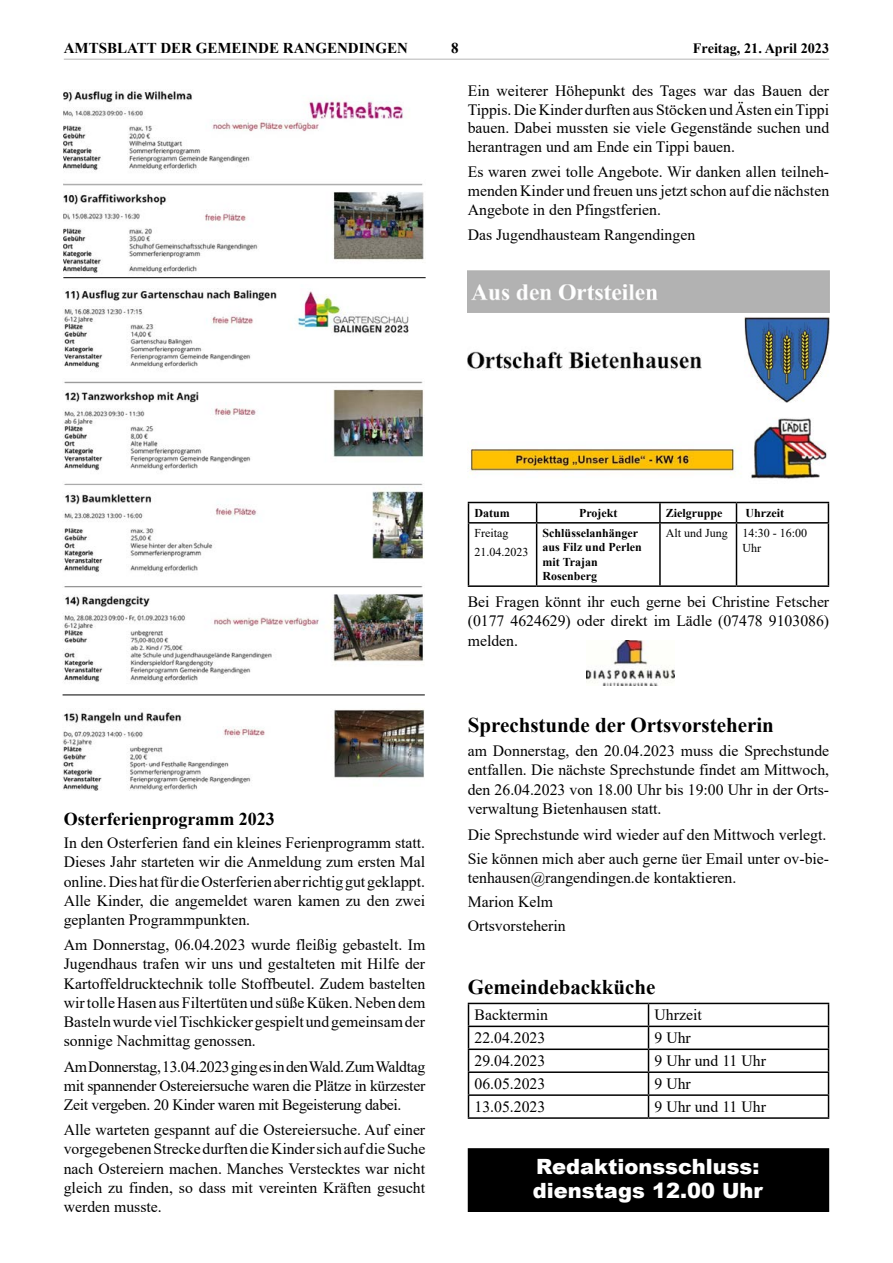
<style>
.page{position:relative;width:893px;height:1263px;background:#fff}
.page>*{position:absolute;margin:0;border:0;box-sizing:border-box;transform-origin:0 0}
.t1{font:700 21px "Times New Roman";color:#000}
.t2{font:900 21px/24px "Arial";color:#fff}
.t3{font:700 18px "Times New Roman";color:#000}
.t4{font:15.75px/19.2px "Times New Roman";color:#000;text-align:justify}
.t5{font:700 15px "Times New Roman";color:#000}
.t6{font:700 14.25px "Times New Roman";color:#000}
.t7{font:700 12px/14.4px "Times New Roman";color:#000}
.t8{font:12px/18.6px "Times New Roman";color:#000}
</style>
<div class="page">
<hr style="left:64px;top:59px;width:765px;height:1px;background:#000">
<img style="left:63px;top:288px;width:361px;height:408px">
<img style="left:468px;top:270px;width:361px;height:43px">
<img style="left:468px;top:317px;width:361px;height:85px">
<img style="left:469px;top:418px;width:358px;height:61px">
<hr style="left:468px;top:502px;width:69px;height:1px;background:#000">
<svg style="left:468px;top:503px;width:1px;height:19px"></svg>
<hr style="left:537px;top:502px;width:123px;height:1px;background:#000">
<svg style="left:536px;top:503px;width:1px;height:19px"></svg>
<hr style="left:660px;top:502px;width:76px;height:1px;background:#000">
<svg style="left:659px;top:503px;width:2px;height:19px"></svg>
<hr style="left:736px;top:502px;width:93px;height:1px;background:#000">
<svg style="left:736px;top:503px;width:1px;height:19px"></svg>
<svg style="left:828px;top:503px;width:1px;height:19px"></svg>
<hr style="left:468px;top:522px;width:69px;height:2px;background:#000">
<hr style="left:468px;top:524px;width:1px;height:61px;background:#000">
<hr style="left:537px;top:522px;width:123px;height:2px;background:#000">
<hr style="left:536px;top:524px;width:1px;height:61px;background:#000">
<hr style="left:660px;top:522px;width:76px;height:2px;background:#000">
<hr style="left:659px;top:524px;width:2px;height:61px;background:#000">
<hr style="left:736px;top:522px;width:93px;height:2px;background:#000">
<hr style="left:736px;top:524px;width:1px;height:61px;background:#000">
<hr style="left:828px;top:524px;width:1px;height:61px;background:#000">
<hr style="left:468px;top:585px;width:69px;height:2px;background:#000">
<hr style="left:537px;top:585px;width:123px;height:2px;background:#000">
<hr style="left:660px;top:585px;width:76px;height:2px;background:#000">
<hr style="left:736px;top:585px;width:93px;height:2px;background:#000">
<hr style="left:468px;top:1003px;width:180px;height:1px;background:#000">
<hr style="left:648px;top:1003px;width:181px;height:1px;background:#000">
<hr style="left:468px;top:1025px;width:180px;height:2px;background:#000">
<hr style="left:648px;top:1025px;width:181px;height:2px;background:#000">
<hr style="left:468px;top:1048px;width:180px;height:2px;background:#000">
<hr style="left:648px;top:1048px;width:181px;height:2px;background:#000">
<hr style="left:468px;top:1071px;width:180px;height:2px;background:#000">
<hr style="left:648px;top:1071px;width:181px;height:2px;background:#000">
<hr style="left:468px;top:1094px;width:180px;height:2px;background:#000">
<svg style="left:468px;top:1004px;width:1px;height:113px"></svg>
<hr style="left:648px;top:1094px;width:181px;height:2px;background:#000">
<svg style="left:648px;top:1004px;width:1px;height:113px"></svg>
<svg style="left:828px;top:1004px;width:1px;height:113px"></svg>
<hr style="left:468px;top:1117px;width:180px;height:2px;background:#000">
<hr style="left:648px;top:1117px;width:181px;height:2px;background:#000">
<img style="left:587px;top:640px;width:87px;height:45px">
<img style="left:63px;top:89px;width:361px;height:186px">
<hr style="left:63px;top:277px;width:363px;height:1px;background:#000">
<hr style="left:63px;top:694px;width:362px;height:1px;background:#000">
<img style="left:63px;top:709px;width:362px;height:82px">
<div style="left:468px;top:1149px;width:360px;height:62px;background:#000"></div>
<div style="left:468px;top:1148px;width:361px;height:64px;border:2px solid #000"></div>
<p class="t5" style="left:64px;top:37px;width:346px">AMTSBLATT DER GEMEINDE RANGENDINGEN</p>
<p class="t5" style="left:451px;top:37px;width:9px">8</p>
<p class="t6" style="left:693px;top:38px;width:138px">Freitag, 21. April 2023</p>
<p class="t4" style="left:468px;top:81px;width:363px;line-height:18.8px">Ein weiterer Höhepunkt des Tages war das Bauen der Tippis. Die Kinder durften aus Stöcken und Ästen ein Tippi bauen. Dabei mussten sie viele Gegenstände suchen und herantragen und am Ende ein Tippi bauen.</p>
<p class="t4" style="left:468px;top:162px;width:363px;line-height:18.8px">Es waren zwei tolle Angebote. Wir danken allen teilneh&shy;menden Kinder und freuen uns jetzt schon auf die nächsten Angebote in den Pfingstferien.</p>
<p class="t4" style="left:468px;top:225px;width:229px">Das Jugendhausteam Rangendingen</p>
<p class="t3" style="left:64px;top:806px;width:213px">Osterferienprogramm 2023</p>
<p class="t4" style="left:64px;top:833px;width:363px">In den Osterferien fand ein kleines Ferienprogramm statt.<br>Dieses Jahr starteten wir die Anmeldung zum ersten Mal online. Dies hat für die Osterferien aber richtig gut geklappt.<br>Alle Kinder, die angemeldet waren kamen zu den zwei geplanten Programmpunkten.</p>
<p class="t4" style="left:64px;top:935px;width:363px">Am Donnerstag, 06.04.2023 wurde fleißig gebastelt. Im Jugendhaus trafen wir uns und gestalteten mit Hilfe der Kartoffeldrucktechnik tolle Stoffbeutel. Zudem bastelten wir tolle Hasen aus Filtertüten und süße Küken. Neben dem Basteln wurde viel Tischkicker gespielt und gemeinsam der sonnige Nachmittag genossen.</p>
<p class="t4" style="left:64px;top:1056px;width:363px">Am Donnerstag, 13.04.2023 ging es in den Wald. Zum Waldtag mit spannender Ostereiersuche waren die Plätze in kürzester Zeit vergeben. 20 Kinder waren mit Begeisterung dabei.</p>
<p class="t4" style="left:64px;top:1120px;width:363px">Alle warteten gespannt auf die Ostereiersuche. Auf einer vorgegebenen Strecke durften die Kinder sich auf die Suche nach Ostereiern machen. Manches Verstecktes war nicht gleich zu finden, so dass mit vereinten Kräften gesucht werden musste.</p>
<p class="t7" style="left:474px;top:505px;width:37px">Datum</p>
<p class="t7" style="left:579px;top:505px;width:40px">Projekt</p>
<p class="t7" style="left:666px;top:505px;width:58px">Zielgruppe</p>
<p class="t7" style="left:745px;top:505px;width:40px">Uhrzeit</p>
<p class="t8" style="left:474px;top:523px;width:55px">Freitag<br>21.04.2023</p>
<p class="t7" style="left:543px;top:525px;width:101px">Schlüsselanhänger aus Filz und Perlen mit Trajan<br>Rosenberg</p>
<p class="t8" style="left:742px;top:525px;width:66px;line-height:14.4px;text-indent:-77px">Alt und Jung 14:30 - 16:00<br>Uhr</p>
<p class="t4" style="left:468px;top:591px;width:363px;line-height:19.6px">Bei Fragen könnt ihr euch gerne bei Christine Fetscher (0177 4624629) oder direkt im Lädle (07478 9103086) melden.</p>
<h1 class="t1" style="left:468px;top:710px;width:308px">Sprechstunde der Ortsvorsteherin</h1>
<p class="t4" style="left:468px;top:740px;width:363px">am Donnerstag, den 20.04.2023 muss die Sprechstunde entfallen. Die nächste Sprechstunde findet am Mittwoch, den 26.04.2023 von 18.00 Uhr bis 19:00 Uhr in der Orts&shy;verwaltung Bietenhausen statt.</p>
<p class="t4" style="left:468px;top:822px;width:363px;line-height:23.9px">Die Sprechstunde wird wieder auf den Mittwoch verlegt.<br>Sie können mich aber auch gerne üer Email unter ov-bie-</p>
<p class="t4" style="left:468px;top:866px;width:270px;line-height:23.9px;text-align:left">tenhausen@rangendingen.de kontaktieren.<br>Marion Kelm<br>Ortsvorsteherin</p>
<h1 class="t1" style="left:468px;top:971px;width:189px">Gemeindebackküche</h1>
<p class="t4" style="left:474px;top:1005px;width:75px">Backtermin</p>
<p class="t4" style="left:654px;top:1005px;width:49px">Uhrzeit</p>
<p class="t4" style="left:474px;top:1028px;width:72px">22.04.2023</p>
<p class="t4" style="left:654px;top:1028px;width:38px">9 Uhr</p>
<p class="t4" style="left:474px;top:1051px;width:72px">29.04.2023</p>
<p class="t4" style="left:654px;top:1051px;width:113px">9 Uhr und 11 Uhr</p>
<p class="t4" style="left:474px;top:1074px;width:72px">06.05.2023</p>
<p class="t4" style="left:654px;top:1074px;width:38px">9 Uhr</p>
<p class="t4" style="left:474px;top:1097px;width:72px">13.05.2023</p>
<p class="t4" style="left:654px;top:1097px;width:113px">9 Uhr und 11 Uhr</p>
<h1 class="t2" style="left:533px;top:1153px;width:232px">Redaktionsschluss: dienstags 12.00 Uhr</h1>
</div>
